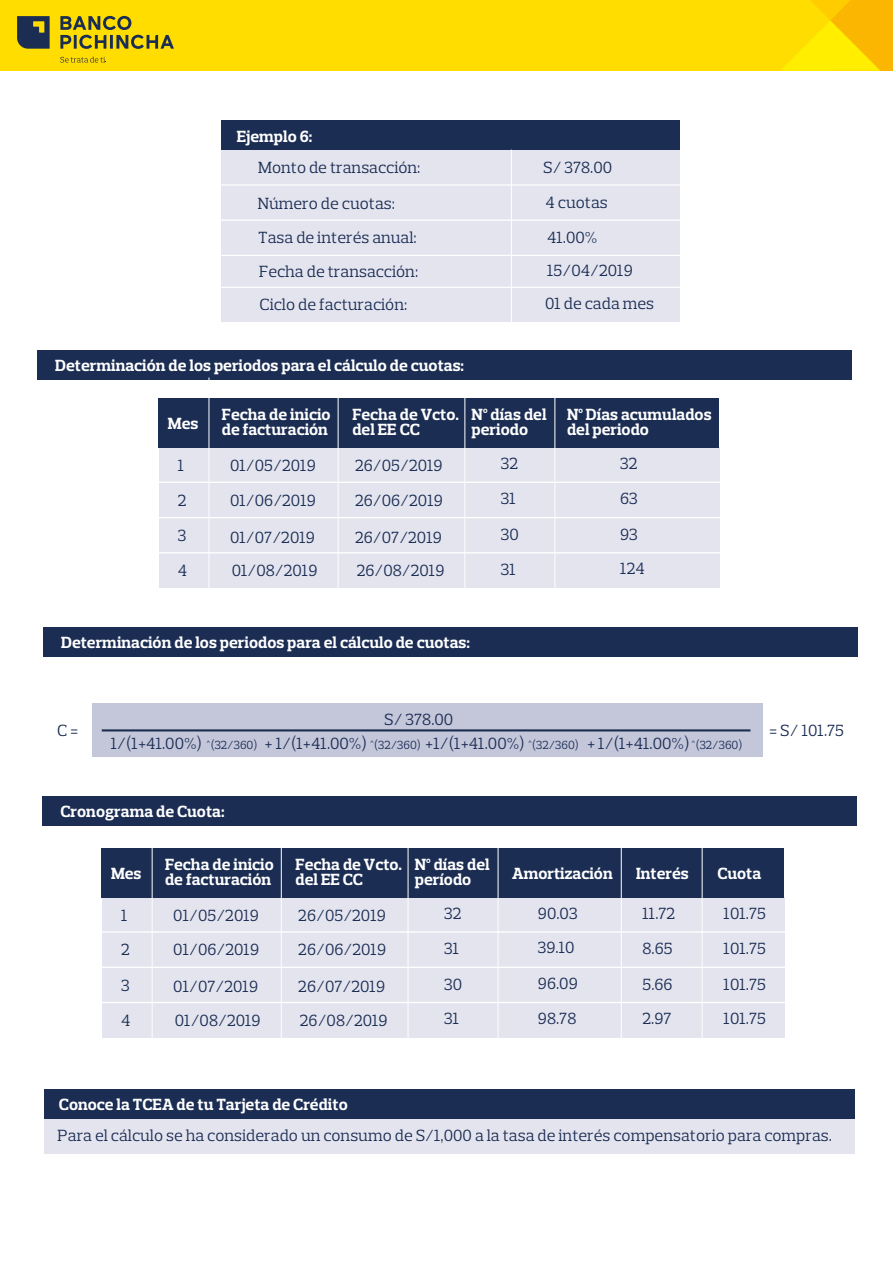
<style>
.page{position:relative;width:893px;height:1263px;background:#fff}
.page>*{position:absolute;margin:0;border:0;box-sizing:border-box;transform-origin:0 0}
.t1{font:16.5px/35.1px "Prelo Slab";color:#1b2d53}
.t2{font:700 16.5px/15px "Prelo Slab";color:#fff}
.t3{font:12px "Prelo Slab";color:#1b2d53}
</style>
<div class="page">
<div style="left:0;top:0;width:893px;height:71px;background:#fd0"></div>
<div style="left:830px;top:0;width:63px;height:71px;background:#fab600"></div>
<svg style="left:781px;top:0;width:99px;height:71px"></svg>
<svg style="left:17px;top:16px;width:33px;height:33px"></svg>
<svg style="left:60px;top:16px;width:114px;height:33px"></svg>
<svg style="left:60px;top:57px;width:46px;height:6px"></svg>
<div style="left:221px;top:150px;width:459px;height:172px;background:#e3e4ee"></div>
<div style="left:221px;top:120px;width:458px;height:30px;background:#1b2d53"></div>
<hr style="left:199px;top:184px;width:553px;height:2px;background:#fff">
<hr style="left:182px;top:220px;width:678px;height:1px;background:#fff">
<hr style="left:212px;top:255px;width:533px;height:1px;background:#fff">
<hr style="left:511px;top:150px;width:1px;height:179px;background:#fff">
<hr style="left:221px;top:287px;width:580px;height:1px;background:#fff">
<div style="left:37px;top:350px;width:814px;height:30px;background:#1b2d53"></div>
<div style="left:159px;top:447px;width:560px;height:141px;background:#e3e4ee"></div>
<div style="left:158px;top:398px;width:561px;height:50px;background:#1b2d53"></div>
<hr style="left:157px;top:482px;width:736px;height:1px;background:#fff">
<hr style="left:141px;top:517px;width:698px;height:1px;background:#fff">
<hr style="left:125px;top:552px;width:704px;height:1px;background:#fff">
<hr style="left:209px;top:377px;width:1px;height:227px;background:#fff">
<hr style="left:338px;top:397px;width:1px;height:227px;background:#fff">
<hr style="left:465px;top:397px;width:1px;height:227px;background:#fff">
<hr style="left:555px;top:389px;width:1px;height:226px;background:#fff">
<div style="left:92px;top:704px;width:670px;height:53px;background:#c4c6da"></div>
<hr style="left:102px;top:729px;width:648px;height:2px;background:#1b2c4f">
<div style="left:43px;top:627px;width:814px;height:29px;background:#1b2d53"></div>
<div style="left:43px;top:796px;width:814px;height:30px;background:#1b2d53"></div>
<div style="left:102px;top:897px;width:683px;height:140px;background:#e3e4ee"></div>
<div style="left:102px;top:848px;width:682px;height:50px;background:#1b2d53"></div>
<hr style="left:100px;top:931px;width:763px;height:2px;background:#fff">
<hr style="left:84px;top:966px;width:726px;height:2px;background:#fff">
<hr style="left:68px;top:1002px;width:742px;height:1px;background:#fff">
<hr style="left:152px;top:827px;width:1px;height:226px;background:#fff">
<hr style="left:281px;top:847px;width:1px;height:226px;background:#fff">
<hr style="left:408px;top:847px;width:1px;height:226px;background:#fff">
<hr style="left:498px;top:838px;width:1px;height:226px;background:#fff">
<hr style="left:621px;top:829px;width:1px;height:226px;background:#fff">
<hr style="left:702px;top:840px;width:1px;height:227px;background:#fff">
<div style="left:44px;top:1089px;width:811px;height:30px;background:#1b2d53"></div>
<div style="left:44px;top:1119px;width:811px;height:34px;background:#e3e4ee"></div>
<p class="t2" style="left:237px;top:128px;width:77px">Ejemplo 6:</p>
<p class="t1" style="left:258px;top:150px;width:164px;line-height:34.2px">Monto de transacción:<br>Número de cuotas:<br>Tasa de interés anual:<br>Fecha de transacción:<br>Ciclo de facturación:</p>
<p class="t2" style="left:55px;top:358px;width:410px">Determinación de los periodos para el cálculo de cuotas:</p>
<p class="t1" style="left:543px;top:150px;width:71px">S/ 378.00<br>4 cuotas</p>
<p class="t1" style="left:545px;top:221px;width:111px;line-height:33px">41.00%<br>15/04/2019<br>01 de cada mes</p>
<p class="t2" style="left:168px;top:416px;width:32px">Mes</p>
<p class="t2" style="left:222px;top:407px;width:110px">Fecha de inicio de facturación</p>
<p class="t2" style="left:352px;top:407px;width:108px">Fecha de Vcto. del EE CC</p>
<p class="t2" style="left:472px;top:407px;width:76px">Nº días del periodo</p>
<p class="t2" style="left:567px;top:407px;width:146px">Nº Días acumulados del periodo</p>
<p class="t1" style="left:355px;top:448px;width:89px">26/05/2019<br>26/06/2019</p>
<p class="t1" style="left:355px;top:520px;width:91px;line-height:33.6px">26/07/2019<br>26/08/2019</p>
<p class="t1" style="left:501px;top:446px;width:19px">32<br>31<br>30<br>31</p>
<p class="t1" style="left:620px;top:446px;width:26px">32<br>63<br>93<br>124</p>
<p class="t1" style="left:178px;top:448px;width:11px">1<br>2<br>3<br>4</p>
<p class="t1" style="left:230px;top:448px;width:87px">01/05/2019<br>01/06/2019</p>
<p class="t1" style="left:230px;top:520px;width:89px;line-height:33.6px">01/07/2019<br>01/08/2019</p>
<p class="t2" style="left:61px;top:634px;width:410px">Determinación de los periodos para el cálculo de cuotas:</p>
<p class="t1" style="left:57px;top:713px;width:23px">C =</p>
<p class="t1" style="left:384px;top:701px;width:71px">S/ 378.00</p>
<p class="t1" style="left:425px;top:726px;width:101px">+1/(1+41.00%)</p>
<p class="t1" style="left:587px;top:726px;width:104px">+ 1/(1+41.00%)</p>
<p class="t1" style="left:111px;top:726px;width:93px">1/(1+41.00%)</p>
<p class="t1" style="left:264px;top:726px;width:104px">+ 1/(1+41.00%)</p>
<p class="t3" style="left:206px;top:738px;width:53px">^(32/360)</p>
<p class="t3" style="left:370px;top:738px;width:53px">^(32/360)</p>
<p class="t3" style="left:528px;top:738px;width:53px">^(32/360)</p>
<p class="t3" style="left:691px;top:738px;width:53px">^(32/360)</p>
<p class="t2" style="left:61px;top:804px;width:166px">Cronograma de Cuota:</p>
<p class="t1" style="left:769px;top:713px;width:77px">= S/ 101.75</p>
<p class="t2" style="left:111px;top:866px;width:32px">Mes</p>
<p class="t2" style="left:165px;top:857px;width:110px">Fecha de inicio de facturación</p>
<p class="t2" style="left:296px;top:857px;width:108px">Fecha de Vcto. del EE CC</p>
<p class="t2" style="left:415px;top:857px;width:76px">Nº días del período</p>
<p class="t2" style="left:512px;top:866px;width:102px">Amortización</p>
<p class="t1" style="left:298px;top:897px;width:89px">26/05/2019<br>26/06/2019</p>
<p class="t1" style="left:298px;top:970px;width:91px;line-height:33.6px">26/07/2019<br>26/08/2019</p>
<p class="t1" style="left:444px;top:896px;width:19px">32<br>31<br>30<br>31</p>
<p class="t1" style="left:538px;top:895px;width:41px">90.03<br>39.10<br>96.09<br>98.78</p>
<p class="t1" style="left:121px;top:897px;width:11px">1<br>2<br>3<br>4</p>
<p class="t1" style="left:173px;top:897px;width:87px">01/05/2019<br>01/06/2019</p>
<p class="t1" style="left:173px;top:970px;width:89px;line-height:33.6px">01/07/2019<br>01/08/2019</p>
<p class="t2" style="left:636px;top:866px;width:54px">Interés</p>
<p class="t1" style="left:642px;top:896px;width:34px">11.72<br>8.65<br>5.66<br>2.97</p>
<p class="t2" style="left:717px;top:866px;width:45px">Cuota</p>
<p class="t1" style="left:724px;top:896px;width:44px;text-align:justify">101.75<br>101.75<br>101.75<br>101.75</p>
<p class="t2" style="left:59px;top:1097px;width:290px">Conoce la TCEA de tu Tarjeta de Crédito</p>
<p class="t1" style="left:58px;top:1118px;width:776px">Para el cálculo se ha considerado un consumo de S/1,000 a la tasa de interés compensatorio para compras.</p>
</div>
